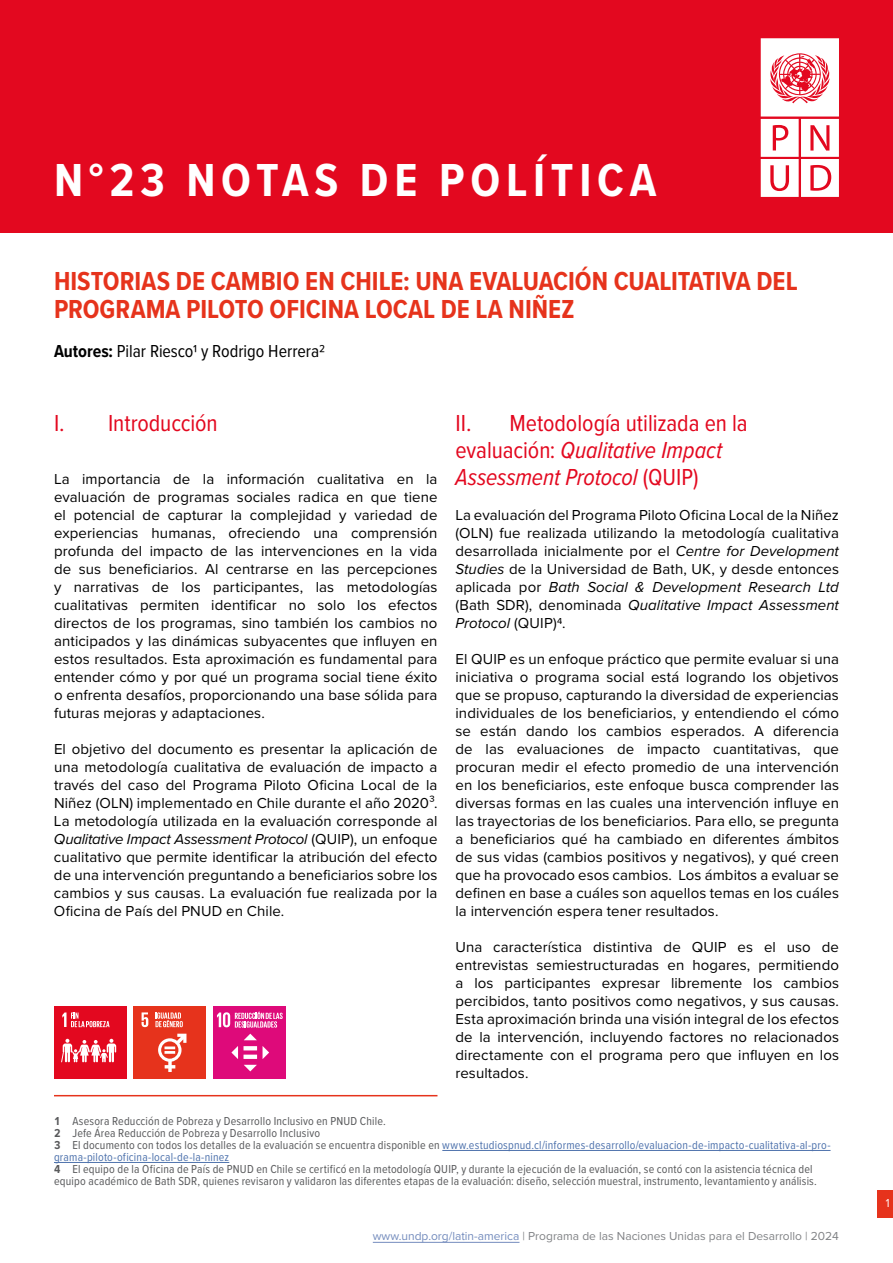
<style>
.page{position:relative;width:893px;height:1263px;background:#fff}
.page>*{position:absolute;margin:0;border:0;box-sizing:border-box;transform-origin:0 0}
.t1{font:700 48px "Proxima Nova Cond";letter-spacing:.12em;color:#fff}
.t2{font:700 27px/28.5px "Proxima Nova Cond";color:#e6331c}
.t3{font:24px/27px "Proxima Nova Cond";letter-spacing:-.005em;color:#e3081f}
.t4{font:18px "Proxima Nova Cond";color:#000}
.t5{font:15px/18px "Proxima Nova";letter-spacing:.005em;color:#000;text-align:justify}
.t6{font:12px/12px "Proxima Nova Cond";letter-spacing:.015em;color:#58595b}
.t7{font:12px "Proxima Nova";color:#808285}
.t8{font:12px "Proxima Nova Cond";color:#fff}
.s1{font-weight:700}
.s2{font-style:italic}
.s3{color:#4f73ad}
.s4{color:#748cbd}
</style>
<div class="page">
<hr style="left:373px;top:1242px;width:146px;height:1px;background:#748cbd">
<div style="left:877px;top:1190px;width:16px;height:27px;background:#e6331c"></div>
<div style="left:0;top:0;width:893px;height:232px;background:#e3081f"></div>
<svg style="left:761px;top:38px;width:78px;height:159px"></svg>
<div style="left:213px;top:1006px;width:73px;height:73px;background:#de0a7a"></div>
<div style="left:243px;top:1054px;width:14px;height:5px;background:#fff"></div>
<svg style="left:243px;top:1046px;width:14px;height:4px"></svg>
<svg style="left:244px;top:1034px;width:13px;height:6px"></svg>
<svg style="left:263px;top:1046px;width:6px;height:13px"></svg>
<svg style="left:244px;top:1065px;width:13px;height:6px"></svg>
<svg style="left:231px;top:1046px;width:7px;height:13px"></svg>
<svg style="left:217px;top:1011px;width:66px;height:17px"></svg>
<hr style="left:54px;top:1095px;width:383px;height:1px;background:#e6331c">
<div style="left:134px;top:1006px;width:72px;height:72px;background:#e6331c"></div>
<svg style="left:158px;top:1034px;width:28px;height:38px"></svg>
<svg style="left:142px;top:1012px;width:6px;height:15px"></svg>
<svg style="left:156px;top:1012px;width:27px;height:15px"></svg>
<div style="left:54px;top:1006px;width:72px;height:72px;background:#e3081f"></div>
<svg style="left:61px;top:1039px;width:55px;height:24px"></svg>
<svg style="left:62px;top:1012px;width:48px;height:15px"></svg>
<hr style="left:442px;top:1150px;width:388px;height:1px;background:#4f73ad">
<hr style="left:54px;top:1162px;width:175px;height:1px;background:#4f73ad">
<h1 class="t1" style="left:54px;top:145px;width:604px">N°23 NOTAS DE POLÍTICA</h1>
<h2 class="t2" style="left:54px;top:266px;width:745px">HISTORIAS DE CAMBIO EN CHILE: UNA EVALUACIÓN CUALITATIVA DEL<br>PROGRAMA PILOTO OFICINA LOCAL DE LA NIÑEZ</h2>
<p class="t4" style="left:54px;top:338px;width:272px"><span class="s1">Autores:</span> Pilar Riesco1 y Rodrigo Herrera2</p>
<h3 class="t3" style="left:455px;top:409px;width:294px">II. Metodología utilizada en la evaluación: <span class="s2">Qualitative Impact<br>Assessment Protocol</span> (QUIP)</h3>
<p class="t5" style="left:455px;top:506px;width:385px">La evaluación del Programa Piloto Oficina Local de la Niñez (OLN) fue realizada utilizando la metodología cualitativa desarrollada inicialmente por el <span class="s2">Centre for Development Studies</span> de la Universidad de Bath, UK, y desde entonces aplicada por <span class="s2">Bath Social &amp; Development Research Ltd </span>(Bath SDR), denominada <span class="s2">Qualitative Impact Assessment Protocol</span> (QUIP)4.</p>
<p class="t5" style="left:455px;top:650px;width:385px">El QUIP es un enfoque práctico que permite evaluar si una iniciativa o programa social está logrando los objetivos que se propuso, capturando la diversidad de experiencias individuales de los beneficiarios, y entendiendo el cómo se están dando los cambios esperados. A diferencia de las evaluaciones de impacto cuantitativas, que procuran medir el efecto promedio de una intervención en los beneficiarios, este enfoque busca comprender las diversas formas en las cuales una intervención influye en las trayectorias de los beneficiarios. Para ello, se pregunta a beneficiarios qué ha cambiado en diferentes ámbitos de sus vidas (cambios positivos y negativos), y qué creen que ha provocado esos cambios. Los ámbitos a evaluar se definen en base a cuáles son aquellos temas en los cuáles la intervención espera tener resultados.</p>
<p class="t5" style="left:455px;top:938px;width:385px">Una característica distintiva de QUIP es el uso de entrevistas semiestructuradas en hogares, permitiendo a los participantes expresar libremente los cambios percibidos, tanto positivos como negativos, y sus causas.<br>Esta aproximación brinda una visión integral de los efectos de la intervención, incluyendo factores no relacionados directamente con el programa pero que influyen en los resultados.</p>
<p class="t6" style="left:54px;top:1114px;width:778px"><span class="s1">1</span> Asesora Reducción de Pobreza y Desarrollo Inclusivo en PNUD Chile.<br><span class="s1">2</span> Jefe Área Reducción de Pobreza y Desarrollo Inclusivo<br><span class="s1">3</span> El documento con todos los detalles de la evaluación se encuentra disponible en <span class="s3">www.estudiospnud.cl/informes-desarrollo/evaluacion-de-impacto-cualitativa-al-pro&shy;grama-piloto-oficina-local-de-la-ninez<br></span><span class="s1">4</span> El equipo de la Oficina de País de PNUD en Chile se certificó en la metodología QUIP, y durante la ejecución de la evaluación, se contó con la asistencia técnica del equipo académico de Bath SDR, quienes revisaron y validaron las diferentes etapas de la evaluación: diseño, selección muestral, instrumento, levantamiento y análisis.</p>
<h3 class="t3" style="left:54px;top:409px;width:165px">I. Introducción</h3>
<p class="t5" style="left:54px;top:470px;width:385px">La importancia de la información cualitativa en la evaluación de programas sociales radica en que tiene el potencial de capturar la complejidad y variedad de experiencias humanas, ofreciendo una comprensión profunda del impacto de las intervenciones en la vida de sus beneficiarios. Al centrarse en las percepciones y narrativas de los participantes, las metodologías cualitativas permiten identificar no solo los efectos directos de los programas, sino también los cambios no anticipados y las dinámicas subyacentes que influyen en estos resultados. Esta aproximación es fundamental para entender cómo y por qué un programa social tiene éxito o enfrenta desafíos, proporcionando una base sólida para futuras mejoras y adaptaciones.</p>
<p class="t5" style="left:54px;top:740px;width:385px">El objetivo del documento es presentar la aplicación de una metodología cualitativa de evaluación de impacto a través del caso del Programa Piloto Oficina Local de la Niñez (OLN) implementado en Chile durante el año 2020³.<br>La metodología utilizada en la evaluación corresponde al <span class="s2">Qualitative Impact Assessment Protocol</span> (QUIP), un enfoque cualitativo que permite identificar la atribución del efecto de una intervención preguntando a beneficiarios sobre los cambios y sus causas. La evaluación fue realizada por la Oficina de País del PNUD en Chile.</p>
<p class="t7" style="left:373px;top:1227px;width:468px"><span class="s4">www.undp.org/latin-america</span> | Programa de las Naciones Unidas para el Desarrollo | 2024</p>
<p class="t8" style="left:886px;top:1194px;width:5px">1</p>
</div>
